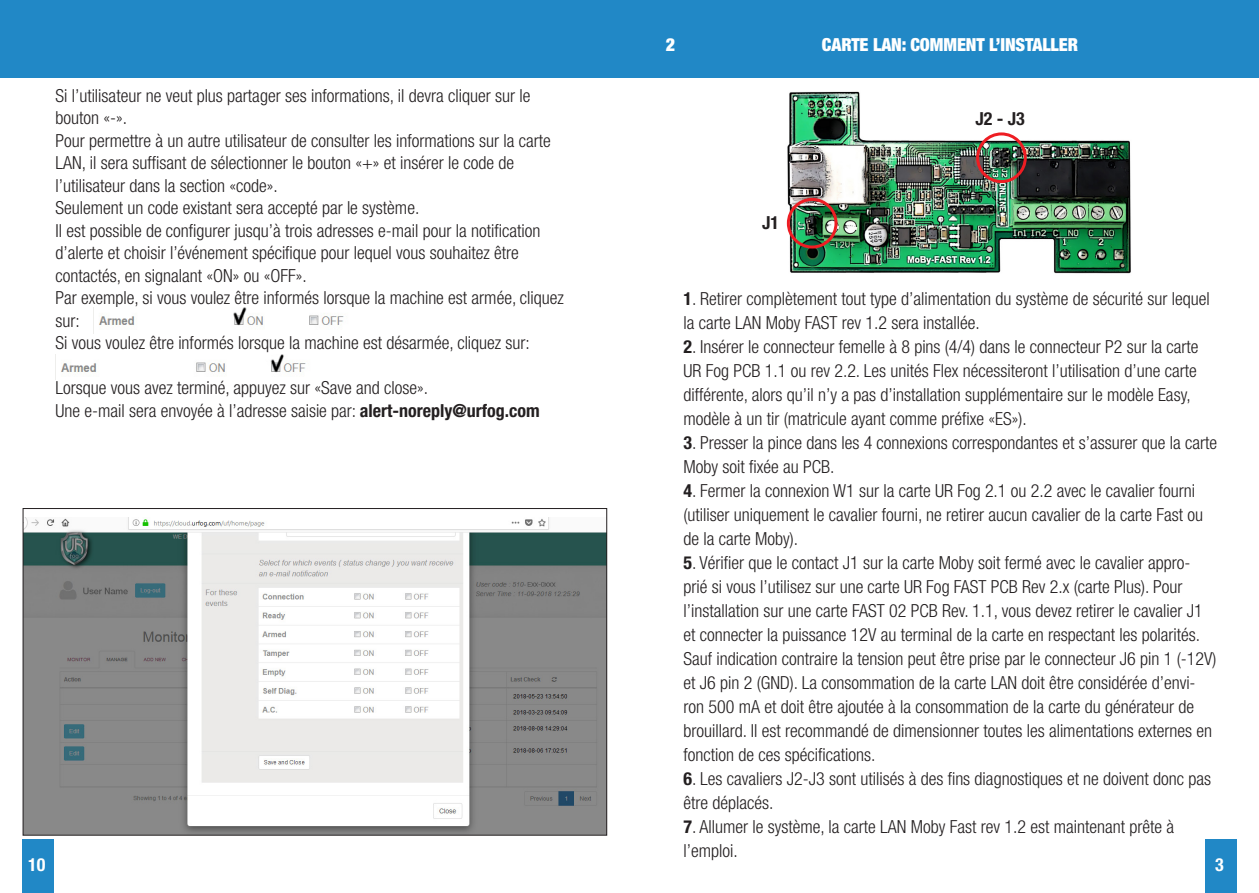
<style>
.page{position:relative;width:1259px;height:893px;background:#fff}
.page>*{position:absolute;margin:0;border:0;box-sizing:border-box;transform-origin:0 0}
.t1{font:300 condensed 18px/24px "Helvetica Neue";color:#231f20}
.t2{font:900 condensed 18px "Helvetica Neue";letter-spacing:-.005em;color:#fff}
.t3{font:700 condensed 18px "Helvetica Neue";color:#231f20}
.t4{font:700 condensed 18px "Helvetica Neue";color:#fff}
.s1{font-weight:700}
</style>
<div class="page">
<div style="left:0;top:0;width:1259px;height:78px;background:#2188c6"></div>
<img style="left:786px;top:91px;width:345px;height:183px">
<div style="left:1205px;top:840px;width:31px;height:53px;background:#2188c6"></div>
<img style="left:25px;top:517px;width:580px;height:317px">
<div style="left:22px;top:840px;width:32px;height:53px;background:#2188c6"></div>
<div style="left:976px;top:132px;width:50px;height:51px;border:3px solid #ee1d23;border-radius:50%"></div>
<div style="left:787px;top:198px;width:50px;height:51px;border:3px solid #ee1d23;border-radius:50%"></div>
<img style="left:93px;top:308px;width:251px;height:25px">
<img style="left:55px;top:354px;width:251px;height:26px">
<p class="t1" style="left:55px;top:83px;width:476px">Si l’utilisateur ne veut plus partager ses informations, il devra cliquer sur le</p>
<p class="t1" style="left:55px;top:105px;width:73px">bouton «-».</p>
<p class="t1" style="left:55px;top:129px;width:497px;line-height:22.5px">Pour permettre à un autre utilisateur de consulter les informations sur la carte<br>LAN, il sera suffisant de sélectionner le bouton «+» et insérer le code de</p>
<p class="t1" style="left:55px;top:173px;width:224px">l’utilisateur dans la section «code».</p>
<p class="t1" style="left:55px;top:195px;width:365px">Seulement un code existant sera accepté par le système.</p>
<p class="t1" style="left:55px;top:218px;width:486px">Il est possible de configurer jusqu’à trois adresses e-mail pour la notification</p>
<p class="t1" style="left:55px;top:240px;width:465px">d’alerte et choisir l’événement spécifique pour lequel vous souhaitez être</p>
<p class="t1" style="left:55px;top:263px;width:253px">contactés, en signalant «ON» ou «OFF».</p>
<p class="t1" style="left:55px;top:286px;width:510px;line-height:22.5px">Par exemple, si vous voulez être informés lorsque la machine est armée, cliquez sur:</p>
<p class="t1" style="left:55px;top:330px;width:476px">Si vous voulez être informés lorsque la machine est désarmée, cliquez sur:</p>
<p class="t1" style="left:55px;top:375px;width:374px">Lorsque vous avez terminé, appuyez sur «Save and close».</p>
<p class="t1" style="left:55px;top:398px;width:486px">Une e-mail sera envoyée à l’adresse saisie par: <span class="s1">alert-noreply@urfog.com</span></p>
<p class="t4" style="left:28px;top:853px;width:19px">10</p>
<p class="t2" style="left:666px;top:33px;width:11px">2</p>
<p class="t2" style="left:822px;top:33px;width:258px">CARTE LAN: COMMENT L’INSTALLER</p>
<p class="t3" style="left:762px;top:211px;width:18px">J1</p>
<p class="t3" style="left:975px;top:107px;width:51px">J2 - J3</p>
<p class="t1" style="left:683px;top:286px;width:528px"><span class="s1">1</span>. Retirer complètement tout type d’alimentation du système de sécurité sur lequel la carte LAN Moby FAST rev 1.2 sera installée.</p>
<p class="t1" style="left:683px;top:334px;width:516px"><span class="s1">2</span>. Insérer le connecteur femelle à 8 pins (4/4) dans le connecteur P2 sur la carte UR Fog PCB 1.1 ou rev 2.2. Les unités Flex nécessiteront l’utilisation d’une carte différente, alors qu’il n’y a pas d’installation supplémentaire sur le modèle Easy, modèle à un tir (matricule ayant comme préfixe «ES»).</p>
<p class="t1" style="left:683px;top:430px;width:535px"><span class="s1">3</span>. Presser la pince dans les 4 connexions correspondantes et s’assurer que la carte<br>Moby soit fixée au PCB.</p>
<p class="t1" style="left:683px;top:478px;width:521px"><span class="s1">4</span>. Fermer la connexion W1 sur la carte UR Fog 2.1 ou 2.2 avec le cavalier fourni (utiliser uniquement le cavalier fourni, ne retirer aucun cavalier de la carte Fast ou de la carte Moby).</p>
<p class="t1" style="left:683px;top:550px;width:534px"><span class="s1">5</span>. Vérifier que le contact J1 sur la carte Moby soit fermé avec le cavalier appro&shy;prié si vous l’utilisez sur une carte UR Fog FAST PCB Rev 2.x (carte Plus). Pour l’installation sur une carte FAST 02 PCB Rev. 1.1, vous devez retirer le cavalier J1 et connecter la puissance 12V au terminal de la carte en respectant les polarités.<br>Sauf indication contraire la tension peut être prise par le connecteur J6 pin 1 (-12V) et J6 pin 2 (GND). La consommation de la carte LAN doit être considérée d’envi&shy;ron 500 mA et doit être ajoutée à la consommation de la carte du générateur de brouillard. Il est recommandé de dimensionner toutes les alimentations externes en fonction de ces spécifications.</p>
<p class="t1" style="left:683px;top:766px;width:529px"><span class="s1">6</span>. Les cavaliers J2-J3 sont utilisés à des fins diagnostiques et ne doivent donc pas être déplacés.</p>
<p class="t1" style="left:683px;top:814px;width:492px"><span class="s1">7</span>. Allumer le système, la carte LAN Moby Fast rev 1.2 est maintenant prête à l’emploi.</p>
<p class="t4" style="left:1215px;top:853px;width:10px">3</p>
</div>
